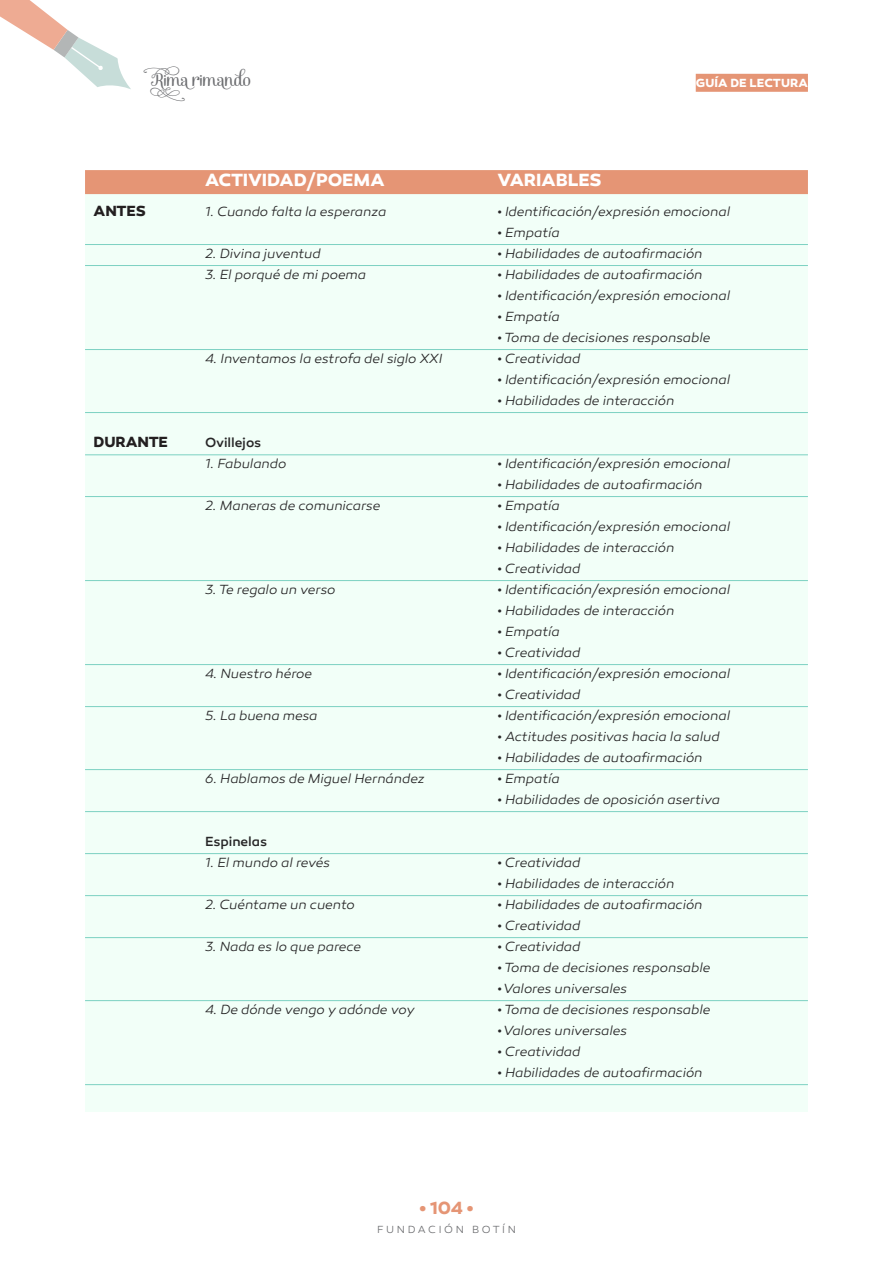
<style>
.page{position:relative;width:893px;height:1263px;background:#fff}
.page>*{position:absolute;margin:0;border:0;box-sizing:border-box;transform-origin:0 0}
.t1{font:700 18px "Canaro";color:#fff}
.t2{font:18px "Mishka";color:#6d6e71}
.t3{font:700 18px "Canaro";color:#e59575}
.t4{font:700 15px "Canaro";letter-spacing:-.005em;color:#231f20}
.t5{font:italic 300 13.5px "Canaro";letter-spacing:-.005em;color:#272627}
.t6{font:500 13.5px "Canaro";letter-spacing:-.005em;color:#272627}
.t7{font:700 12px "Canaro";letter-spacing:.005em;color:#fff}
.t8{font:300 10.5px "Canaro";letter-spacing:.255em;color:#6d6e71}
</style>
<div class="page">
<svg style="left:0;top:0;width:131px;height:89px"></svg>
<div style="left:696px;top:74px;width:112px;height:18px;background:#e59575"></div>
<div style="left:85px;top:170px;width:723px;height:942px;background:#f2fff8"></div>
<div style="left:85px;top:170px;width:723px;height:24px;background:#e59575"></div>
<hr style="left:85px;top:244px;width:723px;height:1px;background:#7cd1c2">
<hr style="left:85px;top:265px;width:723px;height:1px;background:#7cd1c2">
<hr style="left:85px;top:349px;width:723px;height:1px;background:#7cd1c2">
<hr style="left:85px;top:412px;width:723px;height:1px;background:#7cd1c2">
<hr style="left:85px;top:454px;width:723px;height:1px;background:#7cd1c2">
<hr style="left:85px;top:496px;width:723px;height:1px;background:#7cd1c2">
<hr style="left:85px;top:580px;width:723px;height:1px;background:#7cd1c2">
<hr style="left:85px;top:664px;width:723px;height:1px;background:#7cd1c2">
<hr style="left:85px;top:706px;width:723px;height:1px;background:#7cd1c2">
<hr style="left:85px;top:769px;width:723px;height:1px;background:#7cd1c2">
<hr style="left:85px;top:811px;width:723px;height:1px;background:#7cd1c2">
<hr style="left:85px;top:853px;width:723px;height:1px;background:#7cd1c2">
<hr style="left:85px;top:895px;width:723px;height:1px;background:#7cd1c2">
<hr style="left:85px;top:937px;width:723px;height:1px;background:#7cd1c2">
<hr style="left:85px;top:1000px;width:723px;height:1px;background:#7cd1c2">
<hr style="left:85px;top:1084px;width:723px;height:1px;background:#7cd1c2">
<h1 class="t2" style="left:151px;top:70px;width:101px">Rima rimando</h1>
<p class="t7" style="left:696px;top:79px;width:114px">GUÍA DE LECTURA</p>
<h1 class="t1" style="left:205px;top:174px;width:181px">ACTIVIDAD/POEMA</h1>
<h1 class="t1" style="left:497px;top:174px;width:106px">VARIABLES</h1>
<p class="t4" style="left:94px;top:206px;width:54px">ANTES</p>
<p class="t5" style="left:205px;top:207px;width:183px">1. Cuando falta la esperanza</p>
<p class="t5" style="left:497px;top:207px;width:234px">• Identificación/expresión emocional</p>
<p class="t5" style="left:497px;top:228px;width:64px">• Empatía</p>
<p class="t5" style="left:205px;top:249px;width:117px">2. Divina juventud</p>
<p class="t5" style="left:497px;top:249px;width:207px">• Habilidades de autoafirmación</p>
<p class="t5" style="left:205px;top:270px;width:163px">3. El porqué de mi poema</p>
<p class="t5" style="left:497px;top:270px;width:207px">• Habilidades de autoafirmación</p>
<p class="t5" style="left:497px;top:291px;width:234px">• Identificación/expresión emocional</p>
<p class="t5" style="left:497px;top:312px;width:64px">• Empatía</p>
<p class="t5" style="left:497px;top:333px;width:214px">• Toma de decisiones responsable</p>
<p class="t5" style="left:205px;top:354px;width:239px">4. Inventamos la estrofa del siglo XXI</p>
<p class="t5" style="left:497px;top:354px;width:84px">• Creatividad</p>
<p class="t5" style="left:497px;top:375px;width:234px">• Identificación/expresión emocional</p>
<p class="t5" style="left:497px;top:396px;width:178px">• Habilidades de interacción</p>
<p class="t4" style="left:94px;top:437px;width:76px">DURANTE</p>
<p class="t6" style="left:205px;top:438px;width:58px">Ovillejos</p>
<p class="t5" style="left:205px;top:459px;width:83px">1. Fabulando</p>
<p class="t5" style="left:497px;top:459px;width:234px">• Identificación/expresión emocional</p>
<p class="t5" style="left:497px;top:480px;width:207px">• Habilidades de autoafirmación</p>
<p class="t5" style="left:205px;top:501px;width:177px">2. Maneras de comunicarse</p>
<p class="t5" style="left:497px;top:501px;width:64px">• Empatía</p>
<p class="t5" style="left:497px;top:522px;width:234px">• Identificación/expresión emocional</p>
<p class="t5" style="left:497px;top:543px;width:178px">• Habilidades de interacción</p>
<p class="t5" style="left:497px;top:564px;width:84px">• Creatividad</p>
<p class="t5" style="left:205px;top:585px;width:132px">3. Te regalo un verso</p>
<p class="t5" style="left:497px;top:585px;width:234px">• Identificación/expresión emocional</p>
<p class="t5" style="left:497px;top:606px;width:178px">• Habilidades de interacción</p>
<p class="t5" style="left:497px;top:627px;width:64px">• Empatía</p>
<p class="t5" style="left:497px;top:648px;width:84px">• Creatividad</p>
<p class="t5" style="left:205px;top:669px;width:109px">4. Nuestro héroe</p>
<p class="t5" style="left:497px;top:669px;width:234px">• Identificación/expresión emocional</p>
<p class="t5" style="left:497px;top:690px;width:84px">• Creatividad</p>
<p class="t5" style="left:205px;top:711px;width:114px">5. La buena mesa</p>
<p class="t5" style="left:497px;top:711px;width:234px">• Identificación/expresión emocional</p>
<p class="t5" style="left:497px;top:732px;width:224px">• Actitudes positivas hacia la salud</p>
<p class="t5" style="left:497px;top:753px;width:207px">• Habilidades de autoafirmación</p>
<p class="t5" style="left:205px;top:774px;width:221px">6. Hablamos de Miguel Hernández</p>
<p class="t5" style="left:497px;top:774px;width:64px">• Empatía</p>
<p class="t5" style="left:497px;top:795px;width:224px">• Habilidades de oposición asertiva</p>
<p class="t6" style="left:205px;top:837px;width:64px">Espinelas</p>
<p class="t5" style="left:205px;top:858px;width:127px">1. El mundo al revés</p>
<p class="t5" style="left:497px;top:858px;width:84px">• Creatividad</p>
<p class="t5" style="left:497px;top:879px;width:178px">• Habilidades de interacción</p>
<p class="t5" style="left:205px;top:900px;width:151px">2. Cuéntame un cuento</p>
<p class="t5" style="left:497px;top:900px;width:207px">• Habilidades de autoafirmación</p>
<p class="t5" style="left:497px;top:921px;width:84px">• Creatividad</p>
<p class="t5" style="left:205px;top:942px;width:158px">3. Nada es lo que parece</p>
<p class="t5" style="left:497px;top:942px;width:84px">• Creatividad</p>
<p class="t5" style="left:497px;top:963px;width:214px">• Toma de decisiones responsable</p>
<p class="t5" style="left:497px;top:984px;width:131px">•Valores universales</p>
<p class="t5" style="left:205px;top:1005px;width:211px">4. De dónde vengo y adónde voy</p>
<p class="t5" style="left:497px;top:1005px;width:214px">• Toma de decisiones responsable</p>
<p class="t5" style="left:497px;top:1026px;width:131px">•Valores universales</p>
<p class="t5" style="left:497px;top:1047px;width:84px">• Creatividad</p>
<p class="t5" style="left:497px;top:1068px;width:207px">• Habilidades de autoafirmación</p>
<h1 class="t3" style="left:419px;top:1201px;width:56px">• 104 •</h1>
<p class="t8" style="left:377px;top:1226px;width:140px">FUNDACIÓN BOTÍN</p>
</div>
